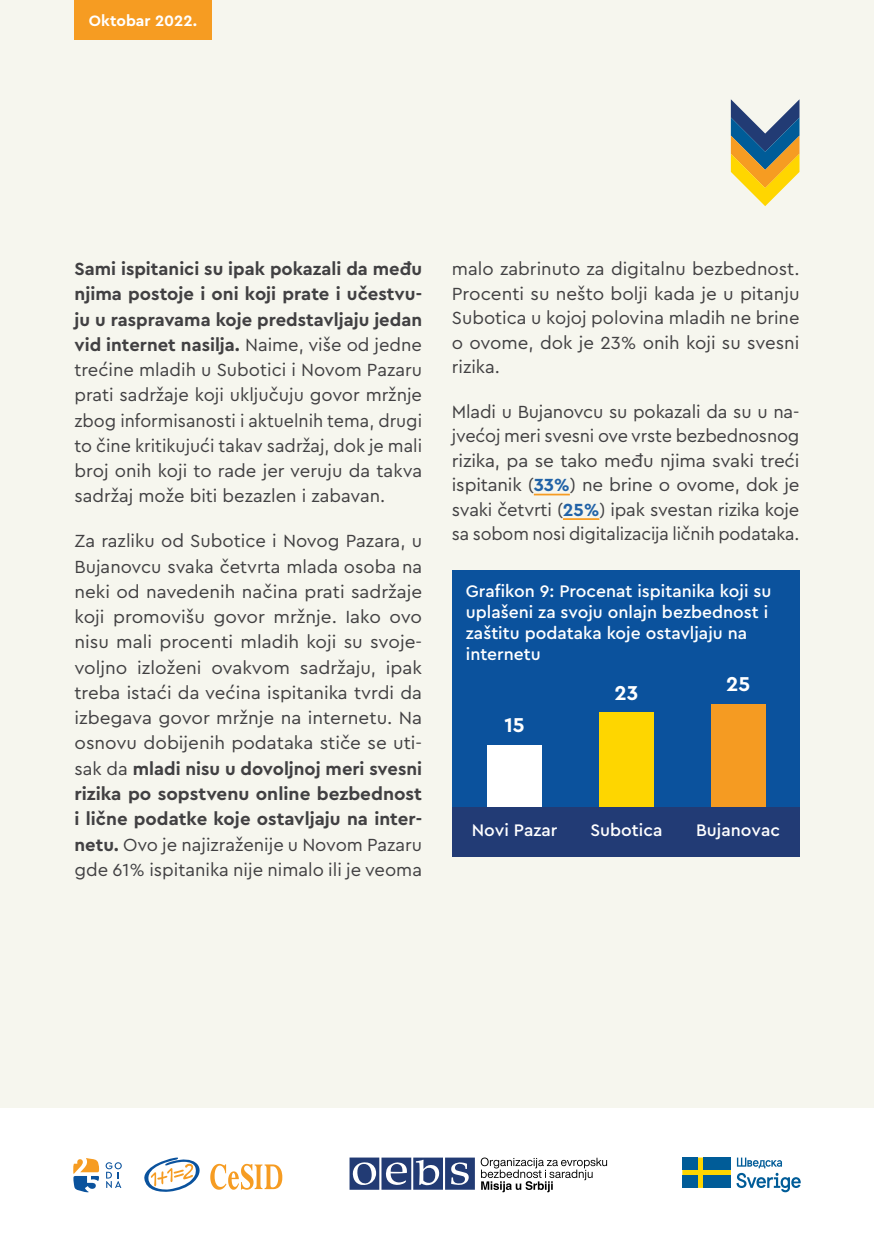
<style>
.page{position:relative;width:874px;height:1241px;background:#fff}
.page>*{position:absolute;margin:0;border:0;box-sizing:border-box;transform-origin:0 0}
.t1{font:700 21px "Cera Pro";color:#fff}
.t2{font:18.38px/25.2px "Cera Pro";color:#414042;text-align:justify}
.t3{font:500 17.5px/21px "Cera Pro";color:#fff}
.t4{font:700 15.75px "Cera Pro";color:#fff}
.s1{font-weight:700}
.s2{font-weight:700;color:#2263a7}
</style>
<div class="page">
<div style="left:0;top:0;width:873px;height:1240px;background:#f6f6ee"></div>
<div style="left:0;top:1108px;width:873px;height:132px;background:#fff"></div>
<svg style="left:480px;top:1157px;width:126px;height:34px"></svg>
<svg style="left:349px;top:1157px;width:125px;height:32px"></svg>
<svg style="left:144px;top:1157px;width:138px;height:35px"></svg>
<svg style="left:105px;top:1162px;width:17px;height:25px"></svg>
<svg style="left:73px;top:1158px;width:26px;height:34px"></svg>
<svg style="left:736px;top:1157px;width:64px;height:34px"></svg>
<svg style="left:682px;top:1157px;width:48px;height:30px"></svg>
<div style="left:682px;top:1157px;width:15px;height:12px;background:#005c98"></div>
<div style="left:703px;top:1157px;width:27px;height:12px;background:#005c98"></div>
<div style="left:682px;top:1175px;width:15px;height:12px;background:#005c98"></div>
<div style="left:703px;top:1175px;width:27px;height:12px;background:#005c98"></div>
<div style="left:74px;top:0;width:137px;height:40px;background:#f69c22"></div>
<hr style="left:533px;top:493px;width:36px;height:2px;background:#f69c22">
<hr style="left:562px;top:518px;width:37px;height:2px;background:#f69c22">
<div style="left:451px;top:569px;width:348px;height:287px;background:#0b529d"></div>
<div style="left:451px;top:806px;width:348px;height:50px;background:#223b75"></div>
<div style="left:710px;top:704px;width:55px;height:102px;background:#f59b22"></div>
<div style="left:598px;top:712px;width:55px;height:94px;background:#fed600"></div>
<div style="left:487px;top:745px;width:54px;height:61px;background:#fff"></div>
<svg style="left:730px;top:99px;width:69px;height:107px"></svg>
<p class="t4" style="left:89px;top:10px;width:110px">Oktobar 2022.</p>
<p class="t2" style="left:74px;top:255px;width:349px"><span class="s1">Sami ispitanici su ipak pokazali da među njima postoje i oni koji prate i učestvu&shy;ju u raspravama koje predstavljaju jedan vid internet nasilja.</span> Naime, više od jedne trećine mladih u Subotici i Novom Pazaru prati sadržaje koji uključuju govor mržnje zbog informisanosti i aktuelnih tema, drugi to čine kritikujući takav sadržaj, dok je mali broj onih koji to rade jer veruju da takva sadržaj može biti bezazlen i zabavan.</p>
<p class="t2" style="left:74px;top:528px;width:349px">Za razliku od Subotice i Novog Pazara, u Bujanovcu svaka četvrta mlada osoba na neki od navedenih načina prati sadržaje koji promovišu govor mržnje. Iako ovo nisu mali procenti mladih koji su svoje&shy;voljno izloženi ovakvom sadržaju, ipak treba istaći da većina ispitanika tvrdi da izbegava govor mržnje na internetu. Na osnovu dobijenih podataka stiče se uti&shy;sak da <span class="s1">mladi nisu u dovoljnoj meri svesni rizika po sopstvenu online bezbednost i lične podatke koje ostavljaju na inter&shy;netu.</span> Ovo je najizraženije u Novom Pazaru gde 61% ispitanika nije nimalo ili je veoma</p>
<p class="t2" style="left:451px;top:256px;width:349px;line-height:24.5px">malo zabrinuto za digitalnu bezbednost.<br>Procenti su nešto bolji kada je u pitanju Subotica u kojoj polovina mladih ne brine o ovome, dok je 23% onih koji su svesni rizika.</p>
<p class="t2" style="left:451px;top:398px;width:349px;line-height:24.5px">Mladi u Bujanovcu su pokazali da su u na&shy;jvećoj meri svesni ove vrste bezbednosnog rizika, pa se tako među njima svaki treći ispitanik (<span class="s2">33%</span>) ne brine o ovome, dok je svaki četvrti (<span class="s2">25%</span>) ipak svestan rizika koje sa sobom nosi digitalizacija ličnih podataka.</p>
<p class="t3" style="left:465px;top:580px;width:307px">Grafikon 9: Procenat ispitanika koji su uplašeni za svoju onlajn bezbednost i zaštitu podataka koje ostavljaju na internetu</p>
<p class="t1" style="left:504px;top:711px;width:22px">15</p>
<p class="t1" style="left:614px;top:678px;width:25px">23</p>
<p class="t1" style="left:725px;top:670px;width:26px">25</p>
<p class="t3" style="left:471px;top:818px;width:87px">Novi Pazar</p>
<p class="t3" style="left:590px;top:818px;width:73px">Subotica</p>
<p class="t3" style="left:695px;top:818px;width:86px">Bujanovac</p>
</div>
